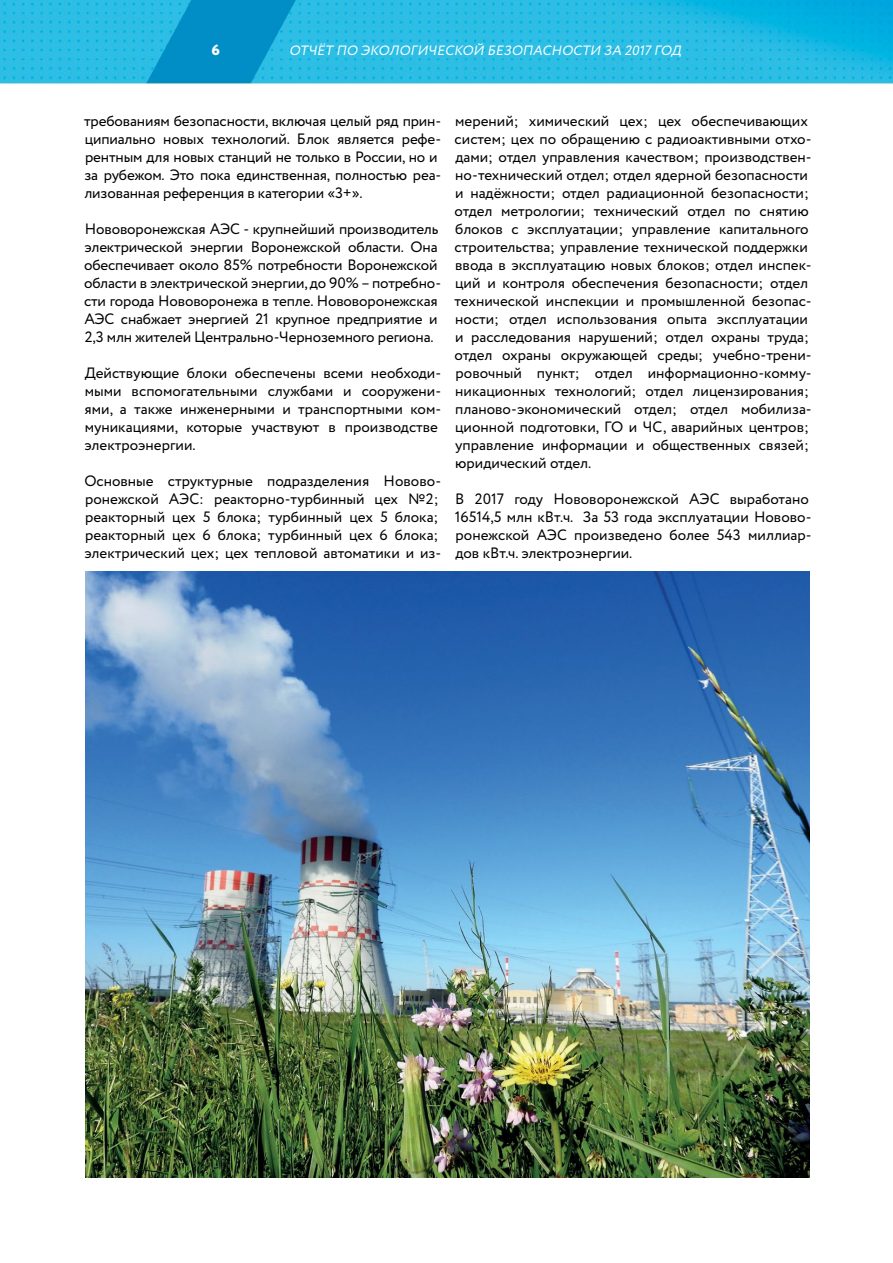
<style>
.page{position:relative;width:893px;height:1263px;background:#fff}
.page>*{position:absolute;margin:0;border:0;box-sizing:border-box;transform-origin:0 0}
.t1{font:15px/18px "Circe";color:#000}
.t2{font:800 15px "Circe";color:#fff}
.t3{font:italic 13.5px "Circe";color:#fff}
</style>
<div class="page">
<img style="left:0;top:0;width:893px;height:1178px">
<img style="left:85px;top:571px;width:724px;height:607px">
<p class="t2" style="left:212px;top:40px;width:10px">6</p>
<p class="t3" style="left:289px;top:42px;width:397px">ОТЧЁТ ПО ЭКОЛОГИЧЕСКОЙ БЕЗОПАСНОСТИ ЗА 2017 ГОД</p>
<p class="t1" style="left:84px;top:112px;width:359px">требованиям безопасности, включая целый ряд прин&shy;ципиально новых технологий. Блок является рефе&shy;рентным для новых станций не только в России, но и за рубежом. Это пока единственная, полностью реа&shy;лизованная референция в категории «3+».</p>
<p class="t1" style="left:84px;top:220px;width:359px">Нововоронежская АЭС - крупнейший производитель электрической энергии Воронежской области. Она обеспечивает около 85% потребности Воронежской области в электрической энергии, до 90% – потребно&shy;сти города Нововоронежа в тепле. Нововоронежская АЭС снабжает энергией 21 крупное предприятие и 2,3 млн жителей Центрально-Черноземного региона.</p>
<p class="t1" style="left:85px;top:364px;width:358px">Действующие блоки обеспечены всеми необходи&shy;мыми вспомогательными службами и сооружени&shy;ями, а также инженерными и транспортными ком&shy;муникациями, которые участвуют в производстве электроэнергии.</p>
<p class="t1" style="left:84px;top:472px;width:358px">Основные структурные подразделения Новово&shy;ронежской АЭС: реакторно-турбинный цех №2; реакторный цех 5 блока; турбинный цех 5 блока; реакторный цех 6 блока; турбинный цех 6 блока; электрический цех; цех тепловой автоматики и из-</p>
<p class="t1" style="left:455px;top:112px;width:359px">мерений; химический цех; цех обеспечивающих систем; цех по обращению с радиоактивными отхо&shy;дами; отдел управления качеством; производствен&shy;но-технический отдел; отдел ядерной безопасности и надёжности; отдел радиационной безопасности; отдел метрологии; технический отдел по снятию блоков с эксплуатации; управление капитального строительства; управление технической поддержки ввода в эксплуатацию новых блоков; отдел инспек&shy;ций и контроля обеспечения безопасности; отдел технической инспекции и промышленной безопас&shy;ности; отдел использования опыта эксплуатации и расследования нарушений; отдел охраны труда; отдел охраны окружающей среды; учебно-трени&shy;ровочный пункт; отдел информационно-комму&shy;никационных технологий; отдел лицензирования; планово-экономический отдел; отдел мобилиза&shy;ционной подготовки, ГО и ЧС, аварийных центров; управление информации и общественных связей; юридический отдел.</p>
<p class="t1" style="left:455px;top:490px;width:358px">В 2017 году Нововоронежской АЭС выработано 16514,5 млн кВт.ч. За 53 года эксплуатации Новово&shy;ронежской АЭС произведено более 543 миллиар&shy;дов кВт.ч. электроэнергии.</p>
</div>
